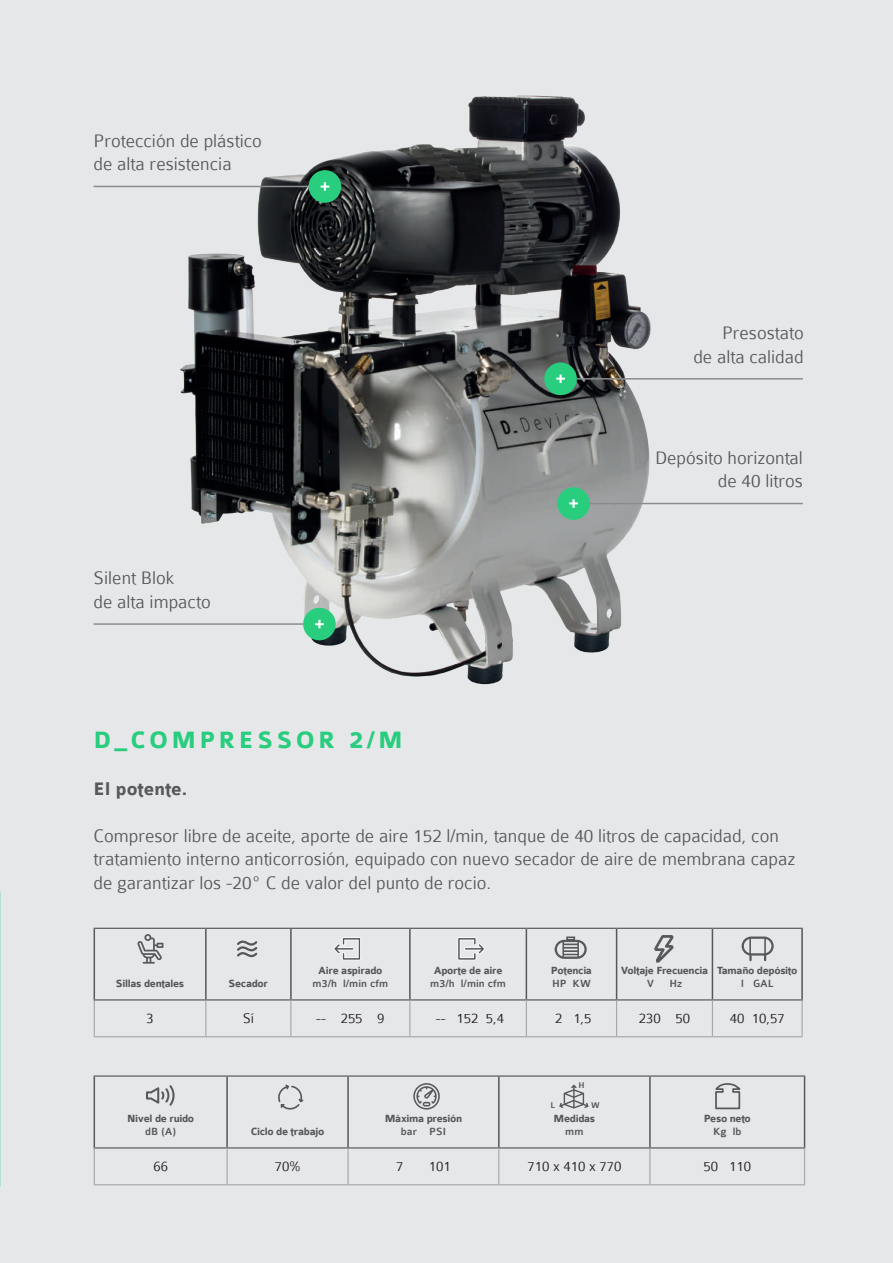
<style>
.page{position:relative;width:893px;height:1263px;background:#e6e7e9}
.page>*{position:absolute;margin:0;border:0;box-sizing:border-box;transform-origin:0 0}
.t1{font:700 25.5px "Colaborate";letter-spacing:.13em;color:#28cd7e}
.t2{font:300 19.5px/23.4px "Colaborate";color:#57585a}
.t3{font:700 19.5px "Colaborate";color:#57585a}
.t4{font:300 15px "Colaborate";color:#231f20}
.t5{font:700 11.25px "Colaborate";letter-spacing:-.03em;color:#57585a}
.t6{font:500 11.25px "Colaborate";color:#57585a}
.t7{font:500 9px "Colaborate";color:#57585a}
</style>
<div class="page">
<img style="left:147px;top:95px;width:566px;height:590px">
<img style="left:0;top:0;width:1px;height:1263px">
<div style="left:557px;top:487px;width:33px;height:33px;background:#28cd7e;border-radius:50%"></div>
<hr style="left:590px;top:503px;width:213px;height:1px;background:#8a8c8f">
<svg style="left:569px;top:499px;width:9px;height:9px"></svg>
<div style="left:544px;top:362px;width:33px;height:33px;background:#28cd7e;border-radius:50%"></div>
<hr style="left:577px;top:378px;width:226px;height:2px;background:#8a8c8f">
<svg style="left:556px;top:375px;width:9px;height:8px"></svg>
<div style="left:303px;top:608px;width:33px;height:32px;background:#28cd7e;border-radius:50%"></div>
<hr style="left:94px;top:623px;width:209px;height:2px;background:#8a8c8f">
<svg style="left:315px;top:620px;width:9px;height:8px"></svg>
<div style="left:309px;top:170px;width:32px;height:33px;background:#28cd7e;border-radius:50%"></div>
<hr style="left:94px;top:186px;width:215px;height:1px;background:#8a8c8f">
<svg style="left:321px;top:182px;width:8px;height:9px"></svg>
<hr style="left:205px;top:929px;width:2px;height:70px;background:#57585a">
<hr style="left:290px;top:929px;width:2px;height:70px;background:#57585a">
<hr style="left:409px;top:929px;width:2px;height:70px;background:#57585a">
<hr style="left:526px;top:929px;width:1px;height:70px;background:#57585a">
<hr style="left:616px;top:929px;width:1px;height:70px;background:#57585a">
<hr style="left:712px;top:929px;width:1px;height:70px;background:#57585a">
<hr style="left:94px;top:1000px;width:1px;height:36px;background:#a8a9ad">
<hr style="left:801px;top:1000px;width:2px;height:36px;background:#a8a9ad">
<hr style="left:94px;top:1036px;width:112px;height:1px;background:#a8a9ad">
<hr style="left:206px;top:1036px;width:85px;height:1px;background:#a8a9ad">
<hr style="left:291px;top:1036px;width:119px;height:1px;background:#a8a9ad">
<hr style="left:410px;top:1036px;width:116px;height:1px;background:#a8a9ad">
<hr style="left:526px;top:1036px;width:91px;height:1px;background:#a8a9ad">
<hr style="left:617px;top:1036px;width:95px;height:1px;background:#a8a9ad">
<hr style="left:712px;top:1036px;width:91px;height:1px;background:#a8a9ad">
<hr style="left:94px;top:928px;width:112px;height:1px;background:#57585a">
<hr style="left:206px;top:928px;width:85px;height:1px;background:#57585a">
<hr style="left:291px;top:928px;width:119px;height:1px;background:#57585a">
<hr style="left:410px;top:928px;width:116px;height:1px;background:#57585a">
<hr style="left:526px;top:928px;width:91px;height:1px;background:#57585a">
<hr style="left:617px;top:928px;width:95px;height:1px;background:#57585a">
<hr style="left:712px;top:928px;width:91px;height:1px;background:#57585a">
<hr style="left:94px;top:999px;width:112px;height:1px;background:#57585a">
<hr style="left:206px;top:999px;width:85px;height:1px;background:#57585a">
<hr style="left:291px;top:999px;width:119px;height:1px;background:#57585a">
<hr style="left:410px;top:999px;width:116px;height:1px;background:#57585a">
<hr style="left:526px;top:999px;width:91px;height:1px;background:#57585a">
<hr style="left:617px;top:999px;width:95px;height:1px;background:#57585a">
<hr style="left:712px;top:999px;width:91px;height:1px;background:#57585a">
<hr style="left:94px;top:929px;width:1px;height:70px;background:#57585a">
<hr style="left:801px;top:929px;width:2px;height:70px;background:#57585a">
<hr style="left:205px;top:1000px;width:1px;height:36px;background:#a8a9ad">
<hr style="left:290px;top:1000px;width:1px;height:36px;background:#a8a9ad">
<hr style="left:409px;top:1000px;width:1px;height:36px;background:#a8a9ad">
<hr style="left:526px;top:1000px;width:1px;height:36px;background:#a8a9ad">
<hr style="left:616px;top:1000px;width:1px;height:36px;background:#a8a9ad">
<hr style="left:712px;top:1000px;width:1px;height:36px;background:#a8a9ad">
<hr style="left:94px;top:1077px;width:1px;height:70px;background:#57585a">
<hr style="left:226px;top:1077px;width:2px;height:70px;background:#57585a">
<hr style="left:347px;top:1077px;width:2px;height:70px;background:#57585a">
<hr style="left:498px;top:1077px;width:2px;height:70px;background:#57585a">
<hr style="left:649px;top:1077px;width:2px;height:70px;background:#57585a">
<hr style="left:804px;top:1077px;width:1px;height:70px;background:#57585a">
<hr style="left:94px;top:1075px;width:133px;height:2px;background:#57585a">
<hr style="left:227px;top:1075px;width:121px;height:2px;background:#57585a">
<hr style="left:348px;top:1075px;width:151px;height:2px;background:#57585a">
<hr style="left:499px;top:1075px;width:151px;height:2px;background:#57585a">
<hr style="left:650px;top:1075px;width:155px;height:2px;background:#57585a">
<hr style="left:94px;top:1147px;width:133px;height:1px;background:#57585a">
<hr style="left:227px;top:1147px;width:121px;height:1px;background:#57585a">
<hr style="left:348px;top:1147px;width:151px;height:1px;background:#57585a">
<hr style="left:499px;top:1147px;width:151px;height:1px;background:#57585a">
<hr style="left:650px;top:1147px;width:155px;height:1px;background:#57585a">
<hr style="left:94px;top:1148px;width:1px;height:36px;background:#a8a9ad">
<hr style="left:226px;top:1148px;width:2px;height:36px;background:#a8a9ad">
<hr style="left:347px;top:1148px;width:2px;height:36px;background:#a8a9ad">
<hr style="left:498px;top:1148px;width:1px;height:36px;background:#a8a9ad">
<hr style="left:649px;top:1148px;width:1px;height:36px;background:#a8a9ad">
<hr style="left:804px;top:1148px;width:1px;height:36px;background:#a8a9ad">
<hr style="left:94px;top:1184px;width:133px;height:1px;background:#a8a9ad">
<hr style="left:227px;top:1184px;width:121px;height:1px;background:#a8a9ad">
<hr style="left:348px;top:1184px;width:151px;height:1px;background:#a8a9ad">
<hr style="left:499px;top:1184px;width:151px;height:1px;background:#a8a9ad">
<hr style="left:650px;top:1184px;width:155px;height:1px;background:#a8a9ad">
<svg style="left:457px;top:937px;width:28px;height:23px"></svg>
<svg style="left:334px;top:937px;width:27px;height:23px"></svg>
<svg style="left:137px;top:934px;width:26px;height:30px"></svg>
<svg style="left:742px;top:936px;width:32px;height:25px"></svg>
<svg style="left:654px;top:935px;width:20px;height:27px"></svg>
<svg style="left:146px;top:1085px;width:29px;height:21px"></svg>
<svg style="left:715px;top:1083px;width:26px;height:27px"></svg>
<svg style="left:559px;top:1085px;width:29px;height:23px"></svg>
<svg style="left:237px;top:940px;width:20px;height:17px"></svg>
<svg style="left:555px;top:940px;width:32px;height:19px"></svg>
<div style="left:566px;top:936px;width:9px;height:5px;border:2px solid #57585a"></div>
<svg style="left:413px;top:1083px;width:27px;height:26px"></svg>
<svg style="left:278px;top:1084px;width:26px;height:25px"></svg>
<p class="t2" style="left:94px;top:129px;width:170px">Protección de plástico de alta resistencia</p>
<p class="t2" style="left:94px;top:566px;width:119px">Silent Blok<br>de alta impacto</p>
<p class="t2" style="left:693px;top:321px;width:112px;text-align:right">Presostato<br>de alta calidad</p>
<p class="t2" style="left:655px;top:446px;width:149px;text-align:right">Depósito horizontal de 40 litros</p>
<h1 class="t1" style="left:94px;top:727px;width:311px">D_COMPRESSOR 2/M</h1>
<p class="t3" style="left:94px;top:779px;width:95px">El potente.</p>
<p class="t2" style="left:94px;top:824px;width:703px">Compresor libre de aceite, aporte de aire 152 l/min, tanque de 40 litros de capacidad, con tratamiento interno anticorrosión, equipado con nuevo secador de aire de membrana capaz de garantizar los -20º C de valor del punto de rocio.</p>
<p class="t5" style="left:116px;top:978px;width:70px">Sillas dentales</p>
<p class="t5" style="left:229px;top:978px;width:41px">Secador</p>
<p class="t5" style="left:318px;top:964px;width:66px">Aire aspirado</p>
<p class="t6" style="left:313px;top:978px;width:77px">m3/h l/min cfm</p>
<p class="t5" style="left:434px;top:964px;width:70px">Aporte de aire</p>
<p class="t6" style="left:430px;top:978px;width:77px">m3/h l/min cfm</p>
<p class="t5" style="left:551px;top:964px;width:43px">Potencia</p>
<p class="t6" style="left:552px;top:978px;width:40px">HP KW</p>
<p class="t5" style="left:621px;top:964px;width:89px">Voltaje Frecuencia</p>
<p class="t6" style="left:647px;top:978px;width:9px">V</p>
<p class="t6" style="left:669px;top:978px;width:14px">Hz</p>
<p class="t5" style="left:717px;top:964px;width:82px">Tamaño depósito</p>
<p class="t6" style="left:741px;top:978px;width:34px">l GAL</p>
<p class="t4" style="left:146px;top:1011px;width:9px">3</p>
<p class="t4" style="left:243px;top:1011px;width:13px">Sí</p>
<p class="t4" style="left:316px;top:1011px;width:70px">-- 255 9</p>
<p class="t4" style="left:436px;top:1011px;width:70px">-- 152 5,4</p>
<p class="t4" style="left:555px;top:1011px;width:38px">2 1,5</p>
<p class="t4" style="left:639px;top:1011px;width:53px">230 50</p>
<p class="t4" style="left:730px;top:1011px;width:56px">40 10,57</p>
<p class="t7" style="left:579px;top:1081px;width:8px">H</p>
<p class="t5" style="left:127px;top:1112px;width:69px">Nivel de ruido</p>
<p class="t6" style="left:145px;top:1126px;width:32px">dB (A)</p>
<p class="t5" style="left:251px;top:1126px;width:75px">Ciclo de trabajo</p>
<p class="t5" style="left:385px;top:1112px;width:79px">Máxima presión</p>
<p class="t6" style="left:401px;top:1126px;width:47px">bar PSI</p>
<p class="t7" style="left:550px;top:1100px;width:6px">L</p>
<p class="t7" style="left:591px;top:1100px;width:10px">W</p>
<p class="t5" style="left:553px;top:1112px;width:43px">Medidas</p>
<p class="t6" style="left:565px;top:1126px;width:20px">mm</p>
<p class="t5" style="left:704px;top:1112px;width:49px">Peso neto</p>
<p class="t6" style="left:713px;top:1126px;width:30px">Kg lb</p>
<p class="t4" style="left:153px;top:1159px;width:16px">66</p>
<p class="t4" style="left:275px;top:1159px;width:27px">70%</p>
<p class="t4" style="left:396px;top:1159px;width:9px">7</p>
<p class="t4" style="left:429px;top:1159px;width:23px">101</p>
<p class="t4" style="left:527px;top:1159px;width:96px">710 x 410 x 770</p>
<p class="t4" style="left:703px;top:1159px;width:49px">50 110</p>
</div>
